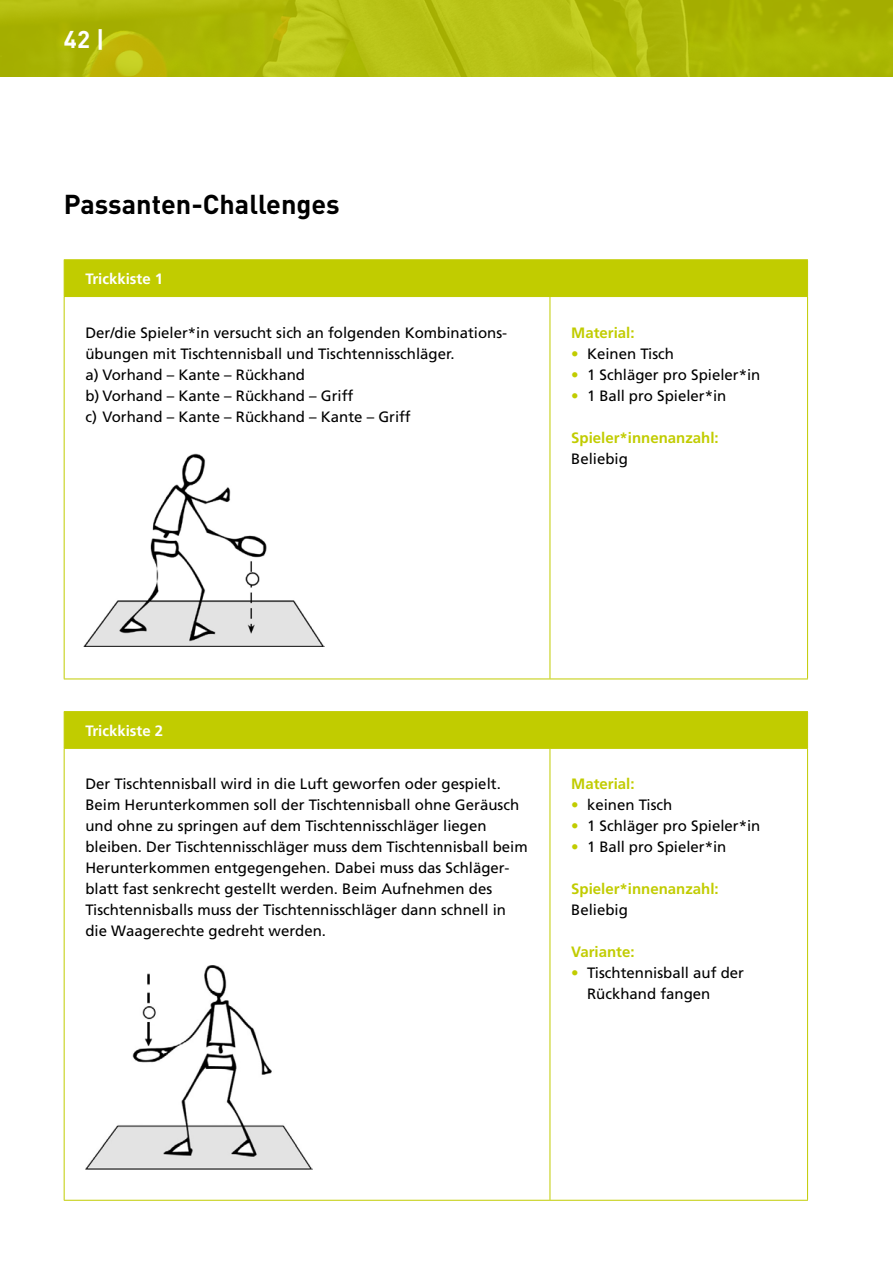
<style>
.page{position:relative;width:893px;height:1263px;background:#fff}
.page>*{position:absolute;margin:0;border:0;box-sizing:border-box;transform-origin:0 0}
.t1{font:700 27px "DIN";color:#000}
.t2{font:700 24px "DIN";color:#fff}
.t3{font:15px/21px "Frutiger";color:#000}
.t4{font:700 15px "Frutiger";color:#c1cc00}
.t5{font:700 15px "Frutiger";color:#fff}
.s1{color:#c1cc00}
.s2{color:#fff}
</style>
<div class="page">
<img style="left:0;top:0;width:893px;height:77px">
<div style="left:65px;top:712px;width:742px;height:36px;background:#c1cc00"></div>
<hr style="left:64px;top:712px;width:1px;height:36px;background:#c1cc00">
<hr style="left:64px;top:711px;width:486px;height:1px;background:#c1cc00">
<hr style="left:550px;top:711px;width:258px;height:1px;background:#c1cc00">
<hr style="left:807px;top:712px;width:1px;height:36px;background:#c1cc00">
<hr style="left:64px;top:749px;width:1px;height:451px;background:#c1cc00">
<hr style="left:64px;top:748px;width:486px;height:1px;background:#c1cc00">
<hr style="left:64px;top:1200px;width:486px;height:1px;background:#c1cc00">
<hr style="left:550px;top:749px;width:1px;height:451px;background:#c1cc00">
<hr style="left:550px;top:748px;width:258px;height:1px;background:#c1cc00">
<hr style="left:807px;top:749px;width:1px;height:451px;background:#c1cc00">
<hr style="left:550px;top:1200px;width:258px;height:1px;background:#c1cc00">
<img style="left:85px;top:966px;width:227px;height:204px">
<div style="left:65px;top:260px;width:742px;height:36px;background:#c1cc00"></div>
<hr style="left:64px;top:260px;width:1px;height:36px;background:#c1cc00">
<hr style="left:64px;top:259px;width:486px;height:1px;background:#c1cc00">
<hr style="left:550px;top:259px;width:258px;height:1px;background:#c1cc00">
<hr style="left:807px;top:260px;width:1px;height:36px;background:#c1cc00">
<hr style="left:64px;top:297px;width:1px;height:382px;background:#c1cc00">
<hr style="left:64px;top:296px;width:486px;height:1px;background:#c1cc00">
<hr style="left:64px;top:679px;width:486px;height:1px;background:#c1cc00">
<hr style="left:550px;top:297px;width:1px;height:382px;background:#c1cc00">
<hr style="left:550px;top:296px;width:258px;height:1px;background:#c1cc00">
<hr style="left:807px;top:297px;width:1px;height:382px;background:#c1cc00">
<hr style="left:550px;top:679px;width:258px;height:1px;background:#c1cc00">
<img style="left:84px;top:453px;width:240px;height:193px">
<h2 class="t2" style="left:64px;top:24px;width:42px">42 |</h2>
<h1 class="t1" style="left:64px;top:186px;width:278px">Passanten-Challenges</h1>
<p class="t5" style="left:85px;top:270px;width:79px">Trickkiste 1</p>
<p class="t3" style="left:85px;top:322px;width:423px">Der/die Spieler*in versucht sich an folgenden Kombinations&shy;übungen mit Tischtennisball und Tischtennisschläger.<br>a) Vorhand – Kante – Rückhand<br>b) Vorhand – Kante – Rückhand – Griff<br>c) Vorhand – Kante – Rückhand – Kante – Griff</p>
<p class="t4" style="left:571px;top:324px;width:65px">Material:</p>
<p class="t3" style="left:571px;top:343px;width:104px"><span class="s1">•</span> Keinen Tisch</p>
<p class="t3" style="left:571px;top:364px;width:191px"><span class="s1">•</span> 1 Schläger pro Spieler*in</p>
<p class="t3" style="left:571px;top:385px;width:157px"><span class="s1">•</span> 1 Ball pro Spieler*in</p>
<p class="t4" style="left:571px;top:429px;width:149px">Spieler*innenanzahl:</p>
<p class="t3" style="left:571px;top:448px;width:58px">Beliebig</p>
<p class="t5" style="left:85px;top:721px;width:79px">Trickkiste 2</p>
<p class="t3" style="left:85px;top:774px;width:444px">Der Tischtennisball wird in die Luft geworfen oder gespielt.<br>Beim Herunterkommen soll der Tischtennisball ohne Geräusch und ohne zu springen auf dem Tischtennisschläger liegen bleiben. Der Tischtennisschläger muss dem Tischtennisball beim Herunterkommen entgegengehen. Dabei muss das Schläger&shy;blatt fast senkrecht gestellt werden. Beim Aufnehmen des Tischtennisballs muss der Tischtennisschläger dann schnell in die Waagerechte gedreht werden.</p>
<p class="t4" style="left:571px;top:775px;width:65px">Material:</p>
<p class="t3" style="left:571px;top:795px;width:103px"><span class="s1">•</span> keinen Tisch</p>
<p class="t3" style="left:571px;top:816px;width:191px"><span class="s1">•</span> 1 Schläger pro Spieler*in</p>
<p class="t3" style="left:571px;top:837px;width:157px"><span class="s1">•</span> 1 Ball pro Spieler*in</p>
<p class="t4" style="left:571px;top:880px;width:149px">Spieler*innenanzahl:</p>
<p class="t3" style="left:571px;top:900px;width:58px">Beliebig</p>
<p class="t4" style="left:571px;top:943px;width:65px">Variante:</p>
<p class="t3" style="left:571px;top:963px;width:174px"><span class="s1">•</span> Tischtennisball auf der</p>
<p class="t3" style="left:571px;top:984px;width:141px"><span class="s2">•</span> Rückhand fangen</p>
</div>
